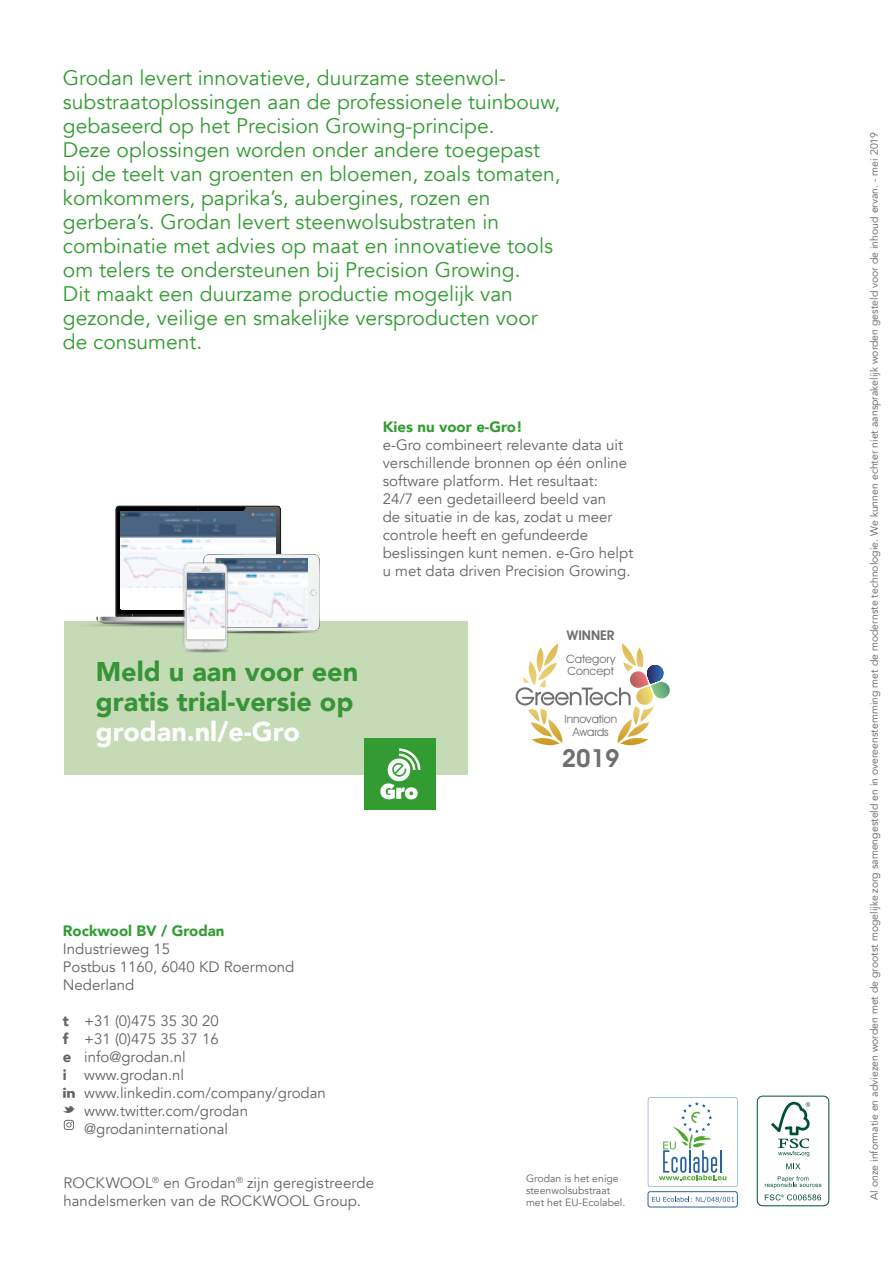
<style>
.page{position:relative;width:893px;height:1263px;background:#fff}
.page>*{position:absolute;margin:0;border:0;box-sizing:border-box;transform-origin:0 0}
.t1{font:900 27px/30px "Avenir";color:#379537}
.t2{font:900 27px "Avenir";color:#fff}
.t3{font:600 25.05px "Avant Garde IT Cby BT";color:#706f6f}
.t4{font:21px/24px "Avenir";color:#329c32}
.t5{font:15px/18px "Avenir";color:#646363}
.t6{font:900 15px "Avenir";color:#329c32}
.t7{font:600 13.5px "Avant Garde IT Cby BT";color:#706f6f}
.t8{font:11.55px/12.8px "Avant Garde IT Cby BT";letter-spacing:-.01em;color:#706f6f;text-align:center}
.t9{font:10.5px/12px "Avenir";color:#646363}
.s1{font-weight:900}
.s2{font-family:"Social Font Face"}
</style>
<div class="page">
<svg style="left:648px;top:1097px;width:89px;height:90px"></svg>
<svg style="left:652px;top:1197px;width:82px;height:6px"></svg>
<div style="left:648px;top:1191px;width:90px;height:16px;border:1px solid #2a639b;border-radius:2px"></div>
<div style="left:757px;top:1096px;width:72px;height:110px;border:1px solid #004f30;border-radius:5px"></div>
<svg style="left:771px;top:1102px;width:39px;height:54px"></svg>
<svg style="left:786px;top:1163px;width:14px;height:6px"></svg>
<svg style="left:765px;top:1176px;width:56px;height:12px"></svg>
<svg style="left:765px;top:1194px;width:56px;height:6px"></svg>
<svg style="left:64px;top:1120px;width:10px;height:10px"></svg>
<div style="left:64px;top:622px;width:404px;height:153px;background:#c4dbb6"></div>
<div style="left:364px;top:738px;width:72px;height:72px;background:#329c32"></div>
<svg style="left:380px;top:748px;width:40px;height:51px"></svg>
<svg style="left:76px;top:505px;width:249px;height:129px"></svg>
<img style="left:216px;top:558px;width:91px;height:69px">
<img style="left:176px;top:563px;width:60px;height:90px">
<div style="left:187px;top:573px;width:37px;height:66px;background:#fff"></div>
<img style="left:187px;top:573px;width:37px;height:55px">
<svg style="left:516px;top:643px;width:154px;height:102px"></svg>
<p class="t4" style="left:63px;top:66px;width:499px">Grodan levert innovatieve, duurzame steenwol&shy;substraatoplossingen aan de professionele tuinbouw, gebaseerd op het Precision Growing-principe.<br>Deze oplossingen worden onder andere toegepast bij de teelt van groenten en bloemen, zoals tomaten, komkommers, paprika’s, aubergines, rozen en gerbera’s. Grodan levert steenwolsubstraten in combinatie met advies op maat en innovatieve tools om telers te ondersteunen bij Precision Growing.<br>Dit maakt een duurzame productie mogelijk van gezonde, veilige en smakelijke versproducten voor de consument.</p>
<p class="t6" style="left:383px;top:414px;width:141px">Kies nu voor e-Gro!</p>
<p class="t5" style="left:383px;top:436px;width:252px">e-Gro combineert relevante data uit verschillende bronnen op één online software platform. Het resultaat:<br>24/7 een gedetailleerd beeld van<br>de situatie in de kas, zodat u meer controle heeft en gefundeerde beslissingen kunt nemen. e-Gro helpt u met data driven Precision Growing.</p>
<p class="t7" style="left:567px;top:627px;width:49px">WINNER</p>
<p class="t8" style="left:566px;top:652px;width:51px;text-align:left">Category<br>Concept</p>
<h1 class="t1" style="left:96px;top:656px;width:264px">Meld u aan voor een gratis trial-versie op</h1>
<h1 class="t2" style="left:96px;top:708px;width:205px">grodan.nl/e-Gro</h1>
<p class="t8" style="left:564px;top:713px;width:54px">Innovation<br>Awards</p>
<h2 class="t3" style="left:562px;top:743px;width:60px">2019</h2>
<p class="t6" style="left:63px;top:918px;width:163px">Rockwool BV / Grodan</p>
<p class="t5" style="left:63px;top:940px;width:233px">Industrieweg 15<br>Postbus 1160, 6040 KD Roermond<br>Nederland</p>
<p class="t5" style="left:63px;top:1012px;width:157px"><span class="s1">t</span> +31 (0)475 35 30 20</p>
<p class="t5" style="left:63px;top:1030px;width:157px"><span class="s1">f</span> +31 (0)475 35 37 16</p>
<p class="t5" style="left:63px;top:1048px;width:124px"><span class="s1">e</span> info@grodan.nl</p>
<p class="t5" style="left:63px;top:1066px;width:123px"><span class="s1">i</span> www.grodan.nl</p>
<p class="t5" style="left:63px;top:1084px;width:264px"><span class="s2">l</span> www.linkedin.com/company/grodan</p>
<p class="t5" style="left:63px;top:1102px;width:187px"><span class="s2">t</span> www.twitter.com/grodan</p>
<p class="t5" style="left:84px;top:1120px;width:145px">@grodaninternational</p>
<p class="t5" style="left:63px;top:1174px;width:312px">ROCKWOOL<sup>®</sup> en Grodan<sup>®</sup> zijn geregistreerde handelsmerken van de ROCKWOOL Group.</p>
<p class="t9" style="left:526px;top:1173px;width:101px">Grodan is het enige steenwolsubstraat met het EU-Ecolabel.</p>
<p class="t9" style="left:868px;top:1200px;width:1069px;rotate:-90deg">Al onze informatie en adviezen worden met de grootst mogelijke zorg samengesteld en in overeenstemming met de modernste technologie. We kunnen echter niet aansprakelijk worden gesteld voor de inhoud ervan. - mei 2019</p>
</div>
